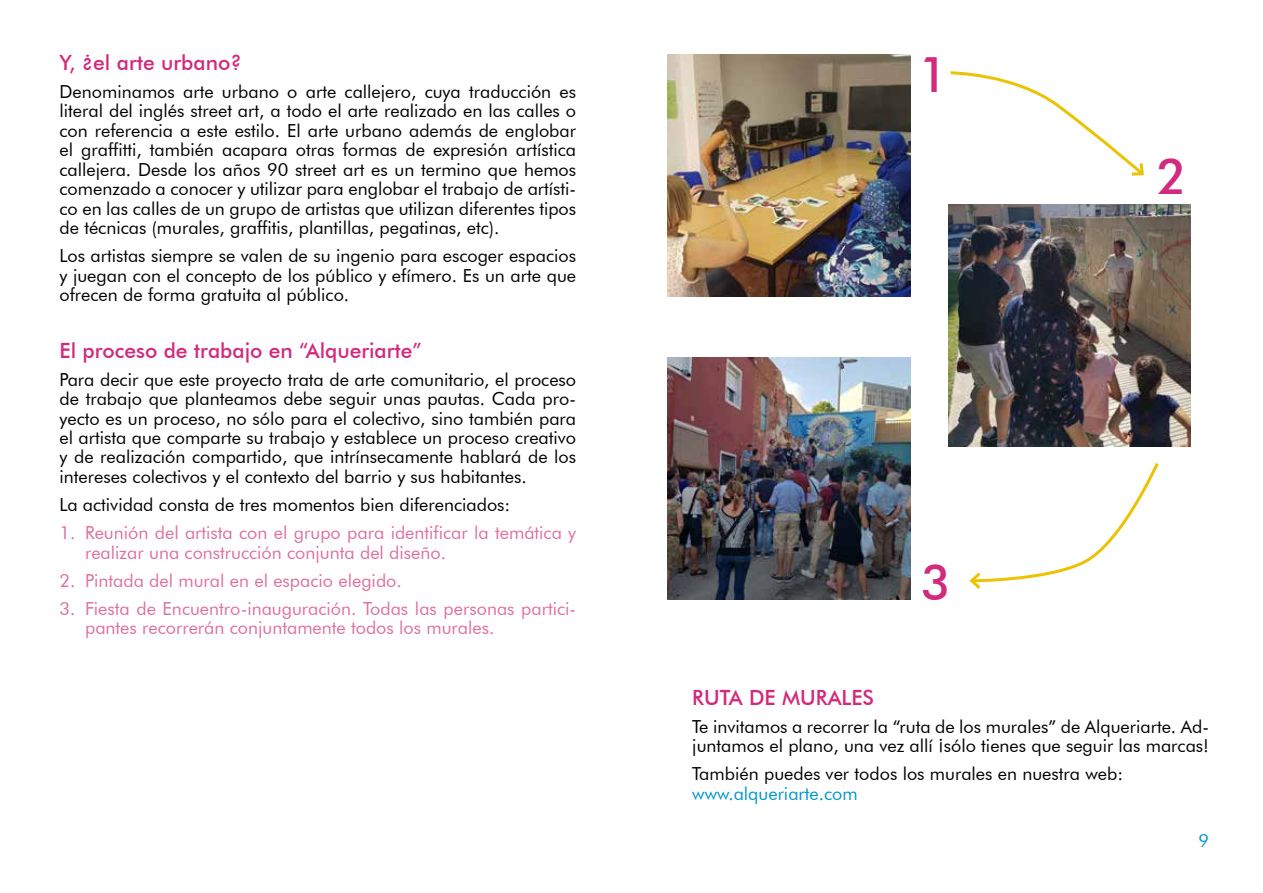
<style>
.page{position:relative;width:1263px;height:893px;background:#fff}
.page>*{position:absolute;margin:0;border:0;box-sizing:border-box;transform-origin:0 0}
.t1{font:500 49.5px "Futura BT";color:#d22a7c}
.t2{font:500 21px "Futura BT";color:#d22a7c}
.t3{font:18px/19.5px "Futura BT";color:#000;text-align:justify}
.t4{font:18px/19.5px "Futura BT";color:#dd70a0}
.t5{font:18px "Futura BT";color:#0095cc}
</style>
<div class="page">
<img style="left:668px;top:54px;width:242px;height:242px">
<img style="left:948px;top:204px;width:243px;height:242px">
<img style="left:668px;top:357px;width:242px;height:243px">
<svg style="left:950px;top:71px;width:194px;height:105px"></svg>
<svg style="left:969px;top:463px;width:190px;height:126px"></svg>
<p class="t2" style="left:60px;top:50px;width:184px">Y, ¿el arte urbano?</p>
<p class="t3" style="left:60px;top:82px;width:518px">Denominamos arte urbano o arte callejero, cuya traducción es literal del inglés street art, a todo el arte realizado en las calles o con referencia a este estilo. El arte urbano además de englobar el graffitti, también acapara otras formas de expresión artística callejera. Desde los años 90 street art es un termino que hemos comenzado a conocer y utilizar para englobar el trabajo de artísti&shy;co en las calles de un grupo de artistas que utilizan diferentes tipos de técnicas (murales, graffitis, plantillas, pegatinas, etc).</p>
<p class="t3" style="left:60px;top:246px;width:518px">Los artistas siempre se valen de su ingenio para escoger espacios y juegan con el concepto de los público y efímero. Es un arte que ofrecen de forma gratuita al público.</p>
<p class="t2" style="left:60px;top:337px;width:364px">El proceso de trabajo en “Alqueriarte”</p>
<p class="t3" style="left:60px;top:369px;width:518px">Para decir que este proyecto trata de arte comunitario, el proceso de trabajo que planteamos debe seguir unas pautas. Cada pro&shy;yecto es un proceso, no sólo para el colectivo, sino también para el artista que comparte su trabajo y establece un proceso creativo y de realización compartido, que intrínsecamente hablará de los intereses colectivos y el contexto del barrio y sus habitantes.</p>
<p class="t3" style="left:60px;top:495px;width:452px">La actividad consta de tres momentos bien diferenciados:</p>
<p class="t4" style="left:85px;top:523px;width:493px;text-indent:-26px">1. Reunión del artista con el grupo para identificar la temática y realizar una construcción conjunta del diseño.</p>
<p class="t4" style="left:60px;top:570px;width:344px">2. Pintada del mural en el espacio elegido.</p>
<p class="t4" style="left:85px;top:598px;width:493px;text-indent:-26px">3. Fiesta de Encuentro-inauguración. Todas las personas partici&shy;pantes recorrerán conjuntamente todos los murales.</p>
<h1 class="t1" style="left:918px;top:44px;width:31px">1</h1>
<h1 class="t1" style="left:921px;top:552px;width:31px">3</h1>
<h1 class="t1" style="left:1157px;top:146px;width:31px">2</h1>
<p class="t2" style="left:692px;top:685px;width:183px">RUTA DE MURALES</p>
<p class="t3" style="left:692px;top:716px;width:518px">Te invitamos a recorrer la “ruta de los murales” de Alqueriarte. Ad&shy;juntamos el plano, una vez allí ¡sólo tienes que seguir las marcas!</p>
<p class="t3" style="left:692px;top:764px;width:432px">También puedes ver todos los murales en nuestra web:</p>
<p class="t5" style="left:692px;top:782px;width:167px">www.alqueriarte.com</p>
<p class="t5" style="left:1198px;top:830px;width:12px">9</p>
</div>
